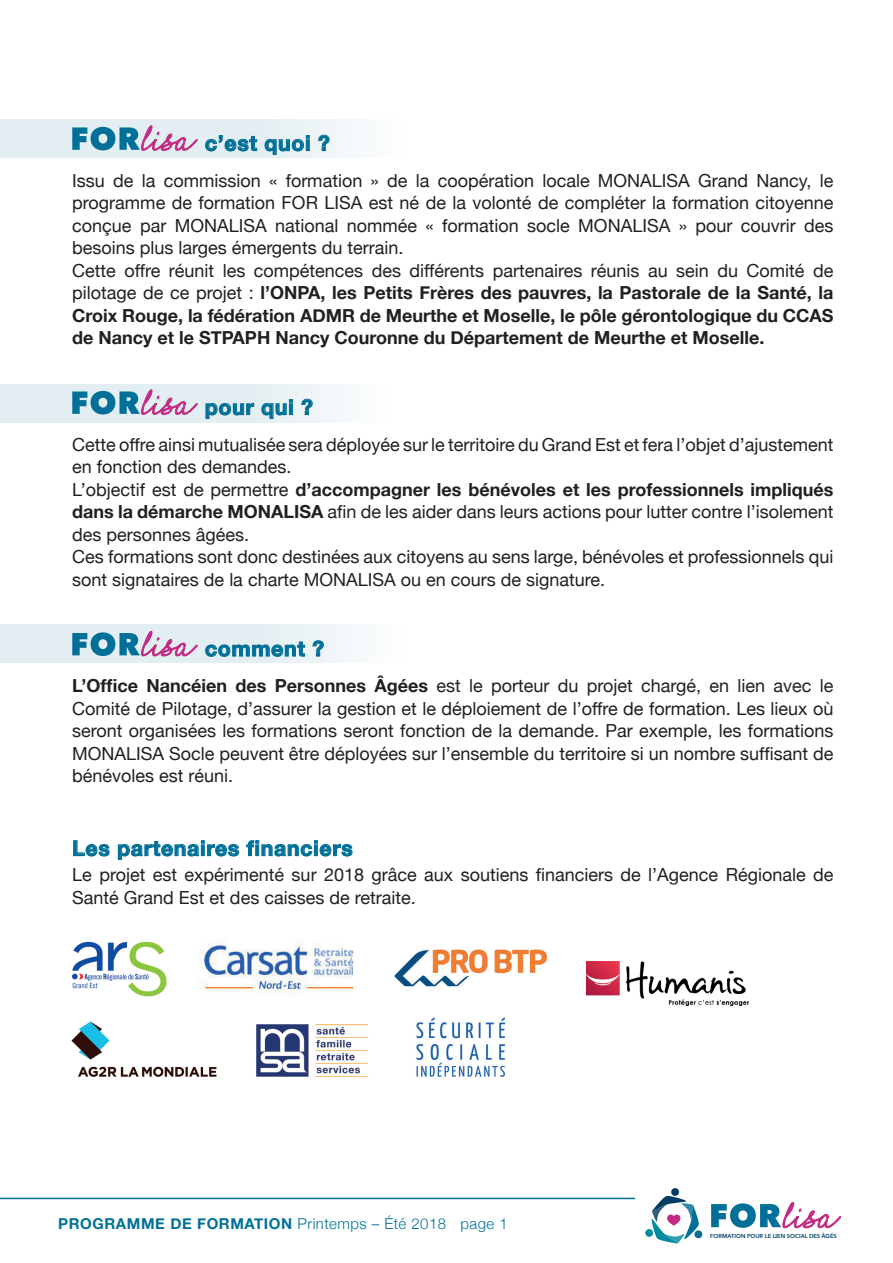
<style>
.page{position:relative;width:893px;height:1263px;background:#fff}
.page>*{position:absolute;margin:0;border:0;box-sizing:border-box;transform-origin:0 0}
.t1{font:700 21px "Helvetica Neue";letter-spacing:.04em;color:#007098}
.t2{font:18px/22.5px "Helvetica Neue";color:#231f20}
.t3{font:300 15px "Helvetica Neue";letter-spacing:.03em;color:#007098}
.t4{font:600 5.85px "Avenir Next";color:#003c63}
.s1{font-weight:700}
</style>
<div class="page">
<svg style="left:711px;top:1202px;width:130px;height:26px"></svg>
<div style="left:645px;top:1229px;width:8px;height:8px;background:#008a9f;border-radius:50%"></div>
<svg style="left:651px;top:1188px;width:52px;height:55px"></svg>
<hr style="left:0;top:1198px;width:635px;height:1px;background:#007098">
<div style="left:0;top:119px;width:405px;height:38px;background:linear-gradient(to right,#ddeaef,#f2f7f9)"></div>
<div style="left:0;top:384px;width:391px;height:38px;background:linear-gradient(to right,#ddeaef,#f3f7f9)"></div>
<div style="left:0;top:624px;width:405px;height:38px;background:linear-gradient(to right,#ddeaef,#f2f7f9)"></div>
<img style="left:71px;top:941px;width:96px;height:56px">
<img style="left:198px;top:940px;width:157px;height:58px">
<img style="left:395px;top:949px;width:152px;height:38px">
<img style="left:587px;top:961px;width:162px;height:44px">
<img style="left:71px;top:1021px;width:146px;height:56px">
<img style="left:256px;top:1024px;width:112px;height:53px">
<img style="left:416px;top:1017px;width:90px;height:60px">
<svg style="left:72px;top:126px;width:126px;height:25px;background:#95acc6"></svg>
<svg style="left:205px;top:135px;width:52px;height:16px"></svg>
<svg style="left:265px;top:135px;width:45px;height:20px"></svg>
<div style="left:306px;top:139px;width:4px;height:12px;border:1px solid #007098"></div>
<svg style="left:318px;top:135px;width:12px;height:16px"></svg>
<svg style="left:72px;top:390px;width:126px;height:25px;background:#95acc6"></svg>
<svg style="left:206px;top:403px;width:48px;height:16px"></svg>
<svg style="left:262px;top:399px;width:31px;height:20px"></svg>
<div style="left:289px;top:403px;width:4px;height:12px;border:1px solid #007098"></div>
<svg style="left:301px;top:399px;width:12px;height:16px"></svg>
<svg style="left:72px;top:631px;width:126px;height:25px;background:#95acc7"></svg>
<svg style="left:205px;top:641px;width:100px;height:16px;background:#a2cad8"></svg>
<svg style="left:313px;top:640px;width:11px;height:16px"></svg>
<svg style="left:73px;top:840px;width:37px;height:16px"></svg>
<svg style="left:118px;top:840px;width:121px;height:20px"></svg>
<svg style="left:246px;top:840px;width:107px;height:16px"></svg>
<p class="t1" style="left:205px;top:130px;width:126px">c’est quoi ?</p>
<p class="t2" style="left:72px;top:169px;width:763px">Issu de la commission « formation » de la coopération locale MONALISA Grand Nancy, le programme de formation FOR LISA est né de la volonté de compléter la formation citoyenne conçue par MONALISA national nommée « formation socle MONALISA » pour couvrir des besoins plus larges émergents du terrain.<br>Cette offre réunit les compétences des différents partenaires réunis au sein du Comité de pilotage de ce projet : <span class="s1">l’ONPA, les Petits Frères des pauvres, la Pastorale de la Santé, la Croix Rouge, la fédération ADMR de Meurthe et Moselle, le pôle gérontologique du CCAS de Nancy et le STPAPH Nancy Couronne du Département de Meurthe et Moselle.</span></p>
<p class="t1" style="left:205px;top:394px;width:109px">pour qui ?</p>
<p class="t2" style="left:72px;top:433px;width:763px">Cette offre ainsi mutualisée sera déployée sur le territoire du Grand Est et fera l’objet d’ajustement en fonction des demandes.<br>L’objectif est de permettre <span class="s1">d’accompagner les bénévoles et les professionnels impliqués dans la démarche MONALISA</span> afin de les aider dans leurs actions pour lutter contre l’isolement des personnes âgées.<br>Ces formations sont donc destinées aux citoyens au sens large, bénévoles et professionnels qui sont signataires de la charte MONALISA ou en cours de signature.</p>
<p class="t1" style="left:205px;top:636px;width:121px">comment ?</p>
<p class="t2" style="left:72px;top:674px;width:763px;text-align:justify"><span class="s1">L’Office Nancéien des Personnes Âgées</span> est le porteur du projet chargé, en lien avec le Comité de Pilotage, d’assurer la gestion et le déploiement de l’offre de formation. Les lieux où seront organisées les formations seront fonction de la demande. Par exemple, les formations MONALISA Socle peuvent être déployées sur l’ensemble du territoire si un nombre suffisant de bénévoles est réuni.</p>
<p class="t1" style="left:72px;top:835px;width:282px">Les partenaires financiers</p>
<p class="t2" style="left:72px;top:863px;width:763px">Le projet est expérimenté sur 2018 grâce aux soutiens financiers de l’Agence Régionale de<br>Santé Grand Est et des caisses de retraite.</p>
<p class="t3" style="left:58px;top:1214px;width:451px"><span class="s1">PROGRAMME DE FORMATION</span> Printemps – Été 2018 page 1</p>
<p class="t4" style="left:710px;top:1231px;width:128px">FORMATION POUR LE LIEN SOCIAL DES ÂGÉS</p>
</div>
